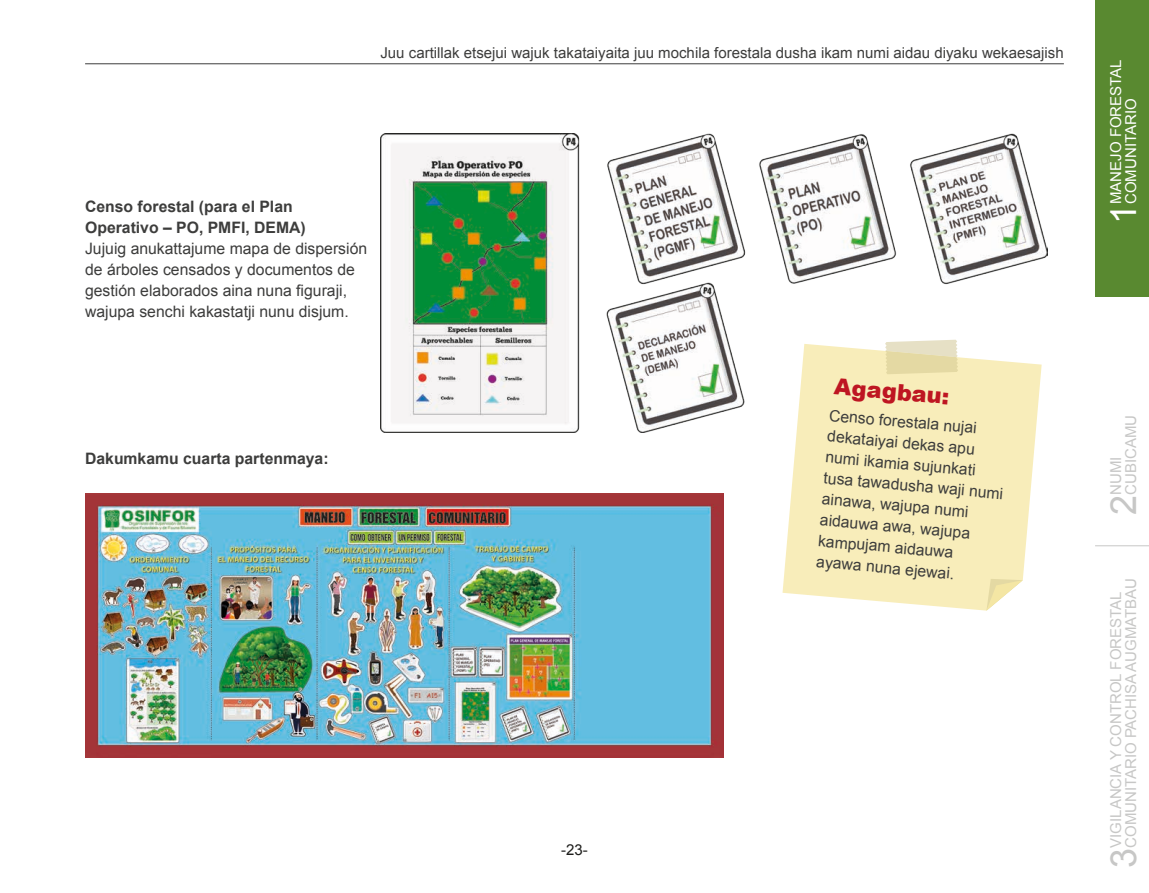
<style>
.page{position:relative;width:1149px;height:893px;background:#fff}
.page>*{position:absolute;margin:0;border:0;box-sizing:border-box;transform-origin:0 0}
.t1{font:36px "Arial";color:#c7c7c6}
.t2{font:36px "Arial";color:#fff}
.t3{font:900 22.5px "Arial";color:#be1622}
.t4{font:15.75px/21px "Arial";color:#3d3d3c}
.t5{font:700 15.75px/21px "Arial";color:#3d3d3c}
.t6{font:15px "Arial";color:#3d3d3c}
.t7{font:15px/15px "Arial";color:#c7c7c6}
.t8{font:15px/15px "Arial";color:#fff}
.t9{font:15px "Arial";color:#1d1d1b}
</style>
<div class="page">
<hr style="left:85px;top:63px;width:978px;height:1px;background:#3d3d3c">
<img style="left:85px;top:493px;width:638px;height:265px">
<img style="left:380px;top:133px;width:667px;height:299px">
<div style="left:1094px;top:0;width:54px;height:298px;background:#598930"></div>
<hr style="left:1094px;top:545px;width:54px;height:1px;background:#c7c7c6">
<svg style="left:782px;top:344px;width:259px;height:267px;background:#f8efc3"></svg>
<svg style="left:986px;top:579px;width:36px;height:32px"></svg>
<svg style="left:884px;top:340px;width:73px;height:34px;background:#e6deb4"></svg>
<p class="t6" style="left:380px;top:43px;width:684px">Juu cartillak etsejui wajuk takataiyaita juu mochila forestala dusha ikam numi aidau diyaku wekaesajish</p>
<p class="t5" style="left:85px;top:196px;width:222px">Censo forestal (para el Plan<br>Operativo – PO, PMFI, DEMA)</p>
<p class="t4" style="left:85px;top:238px;width:283px">Jujuig anukattajume mapa de dispersión de árboles censados y documentos de gestión elaborados aina nuna figuraji, wajupa senchi kakastatji nunu disjum.</p>
<p class="t5" style="left:85px;top:448px;width:245px">Dakumkamu cuarta partenmaya:</p>
<h2 class="t3" style="left:835px;top:370px;width:117px;rotate:5deg">Agagbau:</h2>
<p class="t4" style="left:829px;top:405px;width:181px;rotate:5deg">Censo forestala nujai dekataiyai dekas apu numi ikamia sujunkati tusa tawadusha waji numi ainawa, wajupa numi aidauwa awa, wajupa kampujam aidauwa ayawa nuna ejewai.</p>
<p class="t9" style="left:561px;top:840px;width:28px">-23-</p>
<p class="t8" style="left:1108px;top:204px;width:146px;rotate:-90deg">MANEJO FORESTAL<br>COMUNITARIO</p>
<h1 class="t2" style="left:1099px;top:224px;width:21px;rotate:-90deg">1</h1>
<p class="t7" style="left:1108px;top:495px;width:81px;rotate:-90deg">NUMI<br>CUBICAMU</p>
<h1 class="t1" style="left:1099px;top:515px;width:21px;rotate:-90deg">2</h1>
<p class="t7" style="left:1108px;top:848px;width:271px;rotate:-90deg">VIGILANCIA Y CONTROL FORESTAL<br>COMUNITARIO PACHISA AUGMATBAU</p>
<h1 class="t1" style="left:1099px;top:868px;width:21px;rotate:-90deg">3</h1>
</div>
